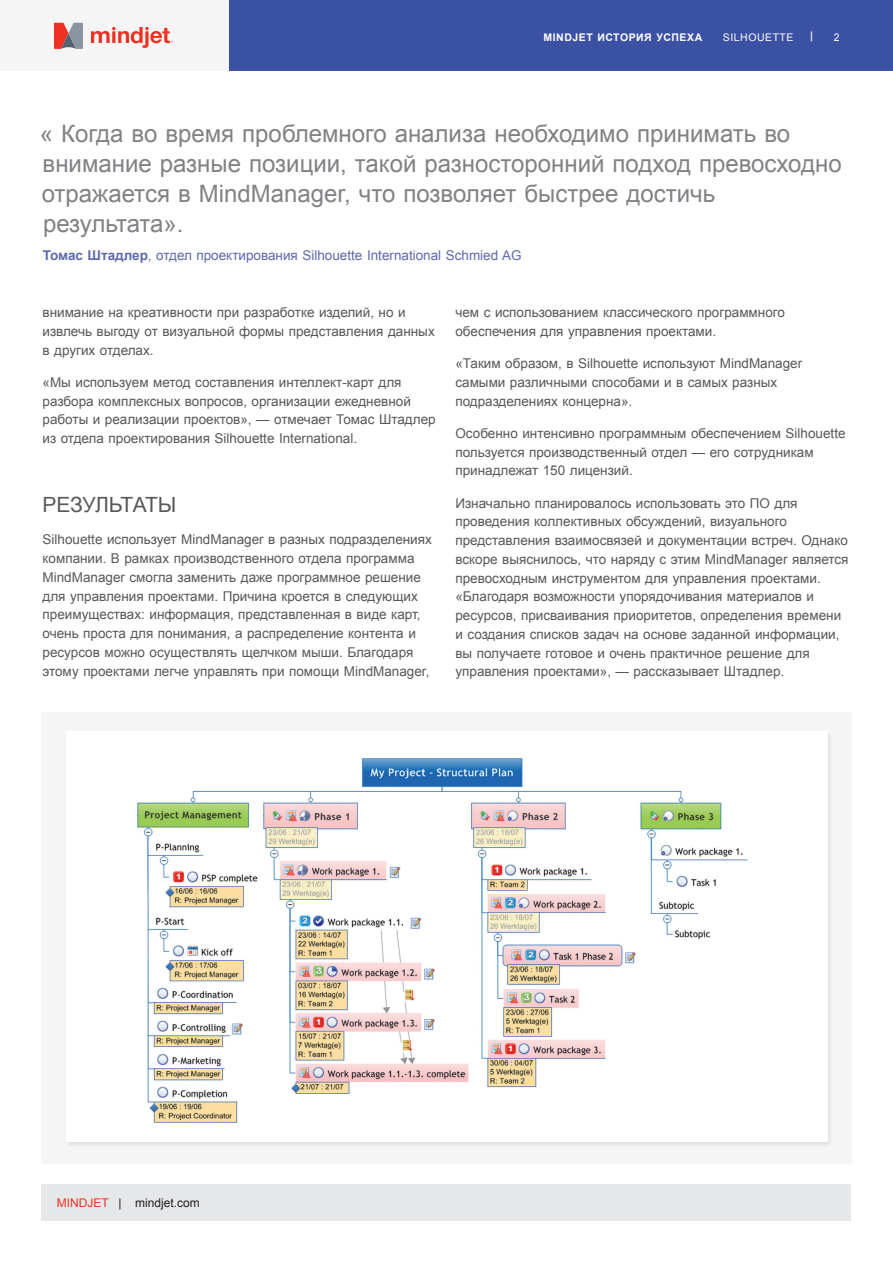
<style>
.page{position:relative;width:893px;height:1263px;background:#fff}
.page>*{position:absolute;margin:0;border:0;box-sizing:border-box;transform-origin:0 0}
.t1{font:24px/30px "Arial";color:#808285}
.t2{font:21px "Arial";letter-spacing:-.02em;color:#57585a}
.t3{font:13.5px/18.8px "Arial";color:#57585a}
.t4{font:13.5px "Arial";color:#5d69b1}
.t5{font:12px "Arial";color:#231f20}
.t6{font:700 10.5px "Arial";letter-spacing:.05em;color:#fff}
.t7{font:10.5px "Arial";letter-spacing:.05em;color:#fff}
.t8{font:700 10.5px "Arial";color:#ececee}
.s1{font-weight:700}
.s2{color:#ef3122}
</style>
<div class="page">
<div style="left:216px;top:0;width:677px;height:70px;background:#3b51a3"></div>
<div style="left:0;top:0;width:228px;height:70px;background:#f5f5f6"></div>
<svg style="left:54px;top:23px;width:29px;height:26px"></svg>
<svg style="left:91px;top:27px;width:82px;height:21px"></svg>
<div style="left:41px;top:712px;width:810px;height:451px;background:#f5f5f6"></div>
<div style="left:65px;top:730px;width:769px;height:418px;background:#231f20;opacity:.1"></div>
<div style="left:66px;top:731px;width:762px;height:411px;background:#fff"></div>
<img style="left:136px;top:758px;width:612px;height:365px">
<div style="left:41px;top:1184px;width:810px;height:37px;background:#e6e7e9"></div>
<p class="t6" style="left:544px;top:30px;width:160px">MINDJET ИСТОРИЯ УСПЕХА</p>
<p class="t7" style="left:723px;top:30px;width:72px">SILHOUETTE</p>
<p class="t8" style="left:810px;top:28px;width:4px">|</p>
<p class="t7" style="left:834px;top:30px;width:7px">2</p>
<h1 class="t1" style="left:40px;top:118px;width:803px">« Когда во время проблемного анализа необходимо принимать во внимание разные позиции, такой разносторонний подход превосходно отражается в MindManager, что позволяет быстрее достичь результата».</h1>
<p class="t4" style="left:43px;top:246px;width:480px"><span class="s1">Томас Штадлер</span>, отдел проектирования Silhouette International Schmied AG</p>
<p class="t3" style="left:43px;top:303px;width:394px">внимание на креативности при разработке изделий, но и извлечь выгоду от визуальной формы представления данных в других отделах.</p>
<p class="t3" style="left:43px;top:373px;width:395px">«Мы используем метод составления интеллект-карт для разбора комплексных вопросов, организации ежедневной работы и реализации проектов», — отмечает Томас Штадлер из отдела проектирования Silhouette International.</p>
<h2 class="t2" style="left:43px;top:491px;width:136px">РЕЗУЛЬТАТЫ</h2>
<p class="t3" style="left:43px;top:530px;width:391px">Silhouette использует MindManager в разных подразделениях компании. В рамках производственного отдела программа MindManager смогла заменить даже программное решение для управления проектами. Причина кроется в следующих преимуществах: информация, представленная в виде карт, очень проста для понимания, а распределение контента и ресурсов можно осуществлять щелчком мыши. Благодаря этому проектами легче управлять при помощи MindManager,</p>
<p class="t3" style="left:455px;top:303px;width:331px">чем с использованием классического программного обеспечения для управления проектами.</p>
<p class="t3" style="left:455px;top:354px;width:348px">«Таким образом, в Silhouette используют MindManager самыми различными способами и в самых разных подразделениях концерна».</p>
<p class="t3" style="left:455px;top:424px;width:392px">Особенно интенсивно программным обеспечением Silhouette пользуется производственный отдел — его сотрудникам принадлежат 150 лицензий.</p>
<p class="t3" style="left:455px;top:494px;width:395px">Изначально планировалось использовать это ПО для проведения коллективных обсуждений, визуального представления взаимосвязей и документации встреч. Однако вскоре выяснилось, что наряду с этим MindManager является превосходным инструментом для управления проектами. «Благодаря возможности упорядочивания материалов и ресурсов, присваивания приоритетов, определения времени и создания списков задач на основе заданной информации, вы получаете готовое и очень практичное решение для управления проектами», — рассказывает Штадлер.</p>
<p class="t5" style="left:57px;top:1194px;width:144px"><span class="s2">MINDJET</span> | mindjet.com</p>
</div>
